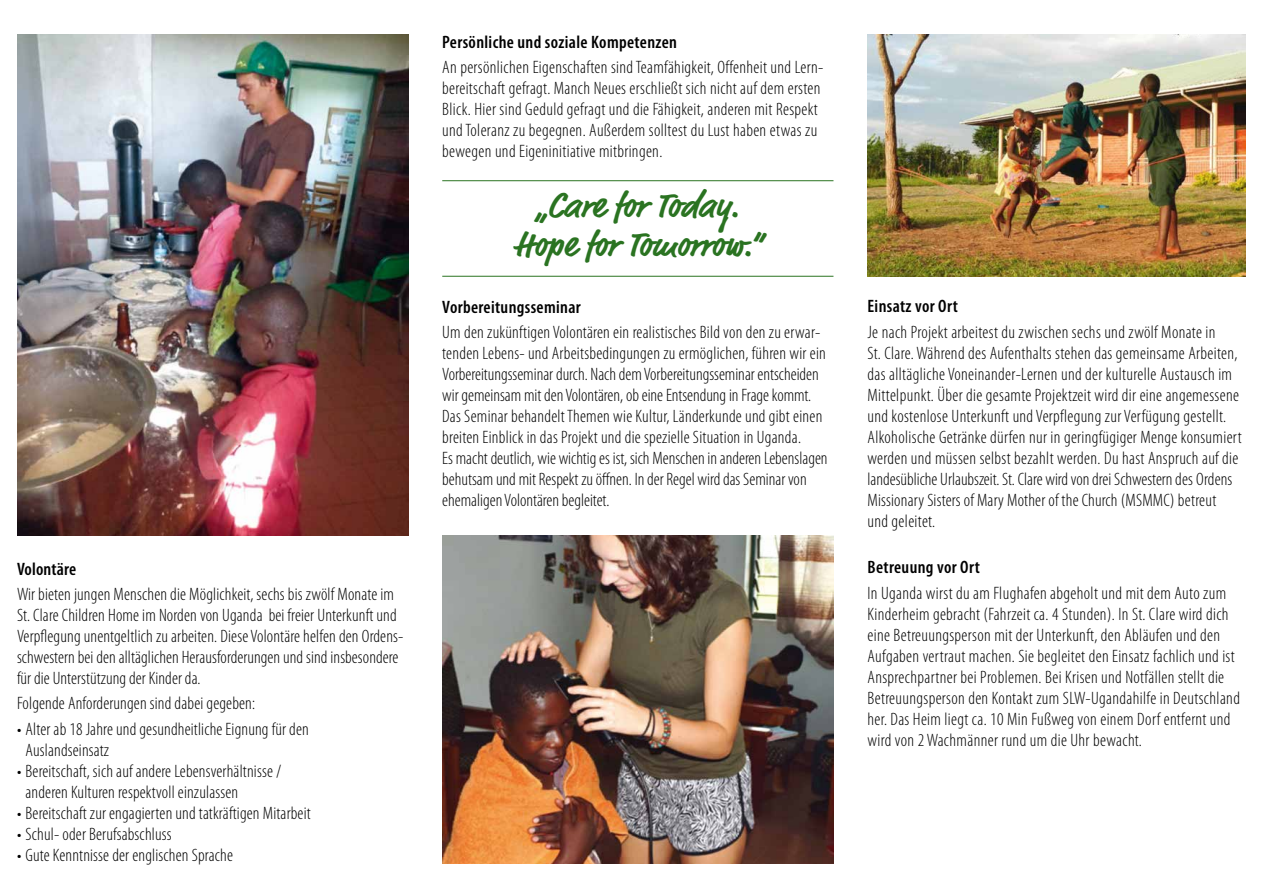
<style>
.page{position:relative;width:1263px;height:893px;background:#fff}
.page>*{position:absolute;margin:0;border:0;box-sizing:border-box;transform-origin:0 0}
.t1{font:700 36px/39px "Market";color:#2a7321;text-align:center}
.t2{font:300 condensed 18px/21px "Myriad Pro";letter-spacing:.015em;color:#000}
.t3{font:600 condensed 18px "Myriad Pro";letter-spacing:.02em;color:#000}
</style>
<div class="page">
<img style="left:442px;top:536px;width:391px;height:327px">
<img style="left:17px;top:34px;width:391px;height:502px">
<img style="left:867px;top:34px;width:379px;height:242px">
<hr style="left:442px;top:180px;width:391px;height:1px;background:#2a7321">
<hr style="left:442px;top:276px;width:391px;height:1px;background:#2a7321">
<p class="t3" style="left:17px;top:559px;width:61px">Volontäre</p>
<p class="t2" style="left:17px;top:583px;width:388px">Wir bieten jungen Menschen die Möglichkeit, sechs bis zwölf Monate im St. Clare Children Home im Norden von Uganda bei freier Unterkunft und Verpflegung unentgeltlich zu arbeiten. Diese Volontäre helfen den Ordens&shy;schwestern bei den alltäglichen Herausforderungen und sind insbesondere für die Unterstützung der Kinder da.</p>
<p class="t2" style="left:17px;top:693px;width:240px">Folgende Anforderungen sind dabei gegeben:</p>
<p class="t2" style="left:26px;top:718px;width:285px;text-indent:-8px">• Alter ab 18 Jahre und gesundheitliche Eignung für den<br>Auslandseinsatz</p>
<p class="t2" style="left:26px;top:760px;width:257px;text-indent:-8px">• Bereitschaft, sich auf andere Lebensverhältnisse / anderen Kulturen respektvoll einzulassen</p>
<p class="t2" style="left:17px;top:802px;width:295px">• Bereitschaft zur engagierten und tatkräftigen Mitarbeit</p>
<p class="t2" style="left:17px;top:823px;width:156px">• Schul- oder Berufsabschluss</p>
<p class="t2" style="left:17px;top:844px;width:218px">• Gute Kenntnisse der englischen Sprache</p>
<p class="t3" style="left:442px;top:32px;width:236px">Persönliche und soziale Kompetenzen</p>
<p class="t2" style="left:442px;top:56px;width:383px">An persönlichen Eigenschaften sind Teamfähigkeit, Offenheit und Lern&shy;bereitschaft gefragt. Manch Neues erschließt sich nicht auf dem ersten Blick. Hier sind Geduld gefragt und die Fähigkeit, anderen mit Respekt und Toleranz zu begegnen. Außerdem solltest du Lust haben etwas zu bewegen und Eigeninitiative mitbringen.</p>
<h1 class="t1" style="left:514px;top:189px;width:249px">„Care for Today.<br>Hope for Tomorrow.“</h1>
<p class="t3" style="left:442px;top:297px;width:140px">Vorbereitungsseminar</p>
<p class="t2" style="left:442px;top:322px;width:387px">Um den zukünftigen Volontären ein realistisches Bild von den zu erwar&shy;tenden Lebens- und Arbeitsbedingungen zu ermöglichen, führen wir ein Vorbereitungsseminar durch. Nach dem Vorbereitungsseminar entscheiden wir gemeinsam mit den Volontären, ob eine Entsendung in Frage kommt.<br>Das Seminar behandelt Themen wie Kultur, Länderkunde und gibt einen breiten Einblick in das Projekt und die spezielle Situation in Uganda.<br>Es macht deutlich, wie wichtig es ist, sich Menschen in anderen Lebenslagen behutsam und mit Respekt zu öffnen. In der Regel wird das Seminar von ehemaligen Volontären begleitet.</p>
<p class="t3" style="left:867px;top:297px;width:92px">Einsatz vor Ort</p>
<p class="t2" style="left:867px;top:321px;width:376px">Je nach Projekt arbeitest du zwischen sechs und zwölf Monate in<br>St. Clare. Während des Aufenthalts stehen das gemeinsame Arbeiten, das alltägliche Voneinander-Lernen und der kulturelle Austausch im Mittelpunkt. Über die gesamte Projektzeit wird dir eine angemessene und kostenlose Unterkunft und Verpflegung zur Verfügung gestellt.<br>Alkoholische Getränke dürfen nur in geringfügiger Menge konsumiert werden und müssen selbst bezahlt werden. Du hast Anspruch auf die landesübliche Urlaubszeit. St. Clare wird von drei Schwestern des Ordens Missionary Sisters of Mary Mother of the Church (MSMMC) betreut<br>und geleitet.</p>
<p class="t3" style="left:867px;top:558px;width:114px">Betreuung vor Ort</p>
<p class="t2" style="left:867px;top:582px;width:374px">In Uganda wirst du am Flughafen abgeholt und mit dem Auto zum Kinderheim gebracht (Fahrzeit ca. 4 Stunden). In St. Clare wird dich eine Betreuungsperson mit der Unterkunft, den Abläufen und den Aufgaben vertraut machen. Sie begleitet den Einsatz fachlich und ist Ansprechpartner bei Problemen. Bei Krisen und Notfällen stellt die Betreuungsperson den Kontakt zum SLW-Ugandahilfe in Deutschland her. Das Heim liegt ca. 10 Min Fußweg von einem Dorf entfernt und wird von 2 Wachmänner rund um die Uhr bewacht.</p>
</div>
